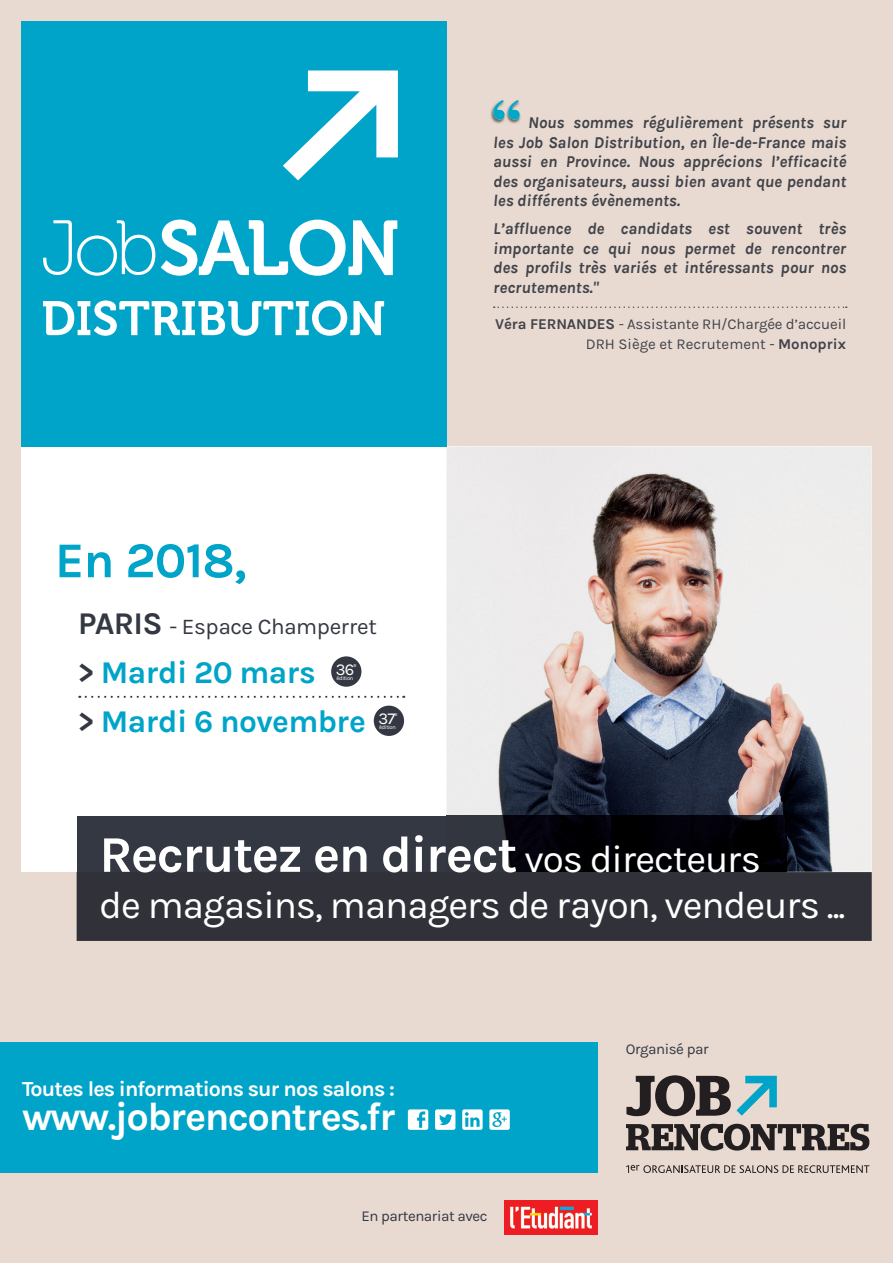
<style>
.page{position:relative;width:893px;height:1263px;background:#e8dad0}
.page>*{position:absolute;margin:0;border:0;box-sizing:border-box;transform-origin:0 0}
.t1{font:700 51.45px "Karla";letter-spacing:-.03em;color:#fff}
.t2{font:700 50.25px "Karla";letter-spacing:-.02em;color:#00a4c8}
.t3{font:700 39.75px "Karla";letter-spacing:-.04em;color:#fff}
.t4{font:38.55px "Karla";letter-spacing:-.03em;color:#fff}
.t5{font:700 31.65px "Karla";letter-spacing:-.02em;color:#00a4c8}
.t6{font:22.5px "Karla";letter-spacing:-.02em;color:#343842}
.t7{font:700 21.45px "Karla";letter-spacing:-.04em;color:#fff}
.t8{font:italic 700 16.5px/19.5px "Karla";color:#41434b;text-align:justify}
.t9{font:15px/19.5px "Karla";letter-spacing:-.01em;color:#41434b;text-align:right}
.t10{font:15px "Karla";letter-spacing:-.03em;color:#343842}
.t11{font:6px "Karla";color:#fff}
.t12{font:5.7px "Karla";letter-spacing:-.05em;color:#fff}
.s1{font-weight:700;font-size:31.65px}
.s2{color:#343842}
.s3{font-weight:700}
.s4{font-weight:400;font-size:38.55px}
</style>
<div class="page">
<div style="left:21px;top:446px;width:425px;height:426px;background:#fff"></div>
<img style="left:446px;top:446px;width:426px;height:370px">
<div style="left:0;top:1042px;width:597px;height:131px;background:#00a4c8"></div>
<svg style="left:408px;top:1109px;width:20px;height:21px"></svg>
<svg style="left:435px;top:1109px;width:20px;height:21px"></svg>
<svg style="left:462px;top:1109px;width:21px;height:21px"></svg>
<svg style="left:489px;top:1109px;width:21px;height:21px"></svg>
<svg style="left:626px;top:1165px;width:244px;height:8px"></svg>
<svg style="left:626px;top:1124px;width:243px;height:26px"></svg>
<svg style="left:626px;top:1075px;width:151px;height:41px"></svg>
<svg style="left:77px;top:816px;width:795px;height:125px;background:#37383f"></svg>
<div style="left:77px;top:816px;width:369px;height:56px;background:#343842"></div>
<img style="left:446px;top:816px;width:340px;height:56px">
<img style="left:505px;top:1200px;width:92px;height:35px">
<img style="left:490px;top:107px;width:31px;height:17px">
<svg style="left:493px;top:100px;width:27px;height:20px"></svg>
<svg style="left:494px;top:306px;width:353px;height:2px"></svg>
<svg style="left:86px;top:696px;width:318px;height:2px"></svg>
<div style="left:331px;top:656px;width:30px;height:31px;background:#343842;border-radius:50%"></div>
<div style="left:374px;top:706px;width:30px;height:30px;background:#343842;border-radius:50%"></div>
<div style="left:21px;top:21px;width:426px;height:425px;background:#00a4c8"></div>
<svg style="left:43px;top:300px;width:341px;height:36px"></svg>
<svg style="left:283px;top:70px;width:115px;height:110px"></svg>
<svg style="left:43px;top:220px;width:112px;height:56px"></svg>
<svg style="left:161px;top:220px;width:236px;height:56px"></svg>
<h2 class="t2" style="left:55px;top:531px;width:193px">En 2018,</h2>
<h3 class="t6" style="left:78px;top:614px;width:300px"><span class="s1">PARIS</span> - Espace Champerret</h3>
<h3 class="t5" style="left:78px;top:654px;width:278px"><span class="s2">&gt;</span> Mardi 20 mars <sup>36</sup></h3>
<p class="t11" style="left:353px;top:662px;width:5px">e</p>
<p class="t12" style="left:337px;top:675px;width:18px">édition</p>
<h3 class="t5" style="left:78px;top:703px;width:318px"><span class="s2">&gt;</span> Mardi 6 novembre <sup>37</sup></h3>
<p class="t11" style="left:394px;top:711px;width:5px">e</p>
<p class="t12" style="left:379px;top:724px;width:18px">édition</p>
<p class="t8" style="left:493px;top:113px;width:354px;text-indent:35px">Nous sommes régulièrement présents sur les Job Salon Distribution, en Île-de-France mais aussi en Province. Nous apprécions l’efficacité des organisateurs, aussi bien avant que pendant les différents évènements.</p>
<p class="t8" style="left:493px;top:219px;width:354px">L’affluence de candidats est souvent très importante ce qui nous permet de rencontrer des profils très variés et intéressants pour nos recrutements."</p>
<p class="t9" style="left:495px;top:314px;width:353px"><span class="s3">Véra FERNANDES</span> - Assistante RH/Chargée d’accueil<br>DRH Siège et Recrutement - <span class="s3">Monoprix</span></p>
<h1 class="t1" style="left:99px;top:825px;width:663px">Recrutez en direct <span class="s4">vos directeurs</span></h1>
<h3 class="t4" style="left:99px;top:882px;width:747px">de magasins, managers de rayon, vendeurs ...</h3>
<h3 class="t7" style="left:22px;top:1076px;width:374px">Toutes les informations sur nos salons :</h3>
<h3 class="t3" style="left:22px;top:1093px;width:376px">www.jobrencontres.fr</h3>
<p class="t10" style="left:361px;top:1208px;width:128px">En partenariat avec</p>
<p class="t10" style="left:626px;top:1040px;width:84px">Organisé par</p>
</div>
